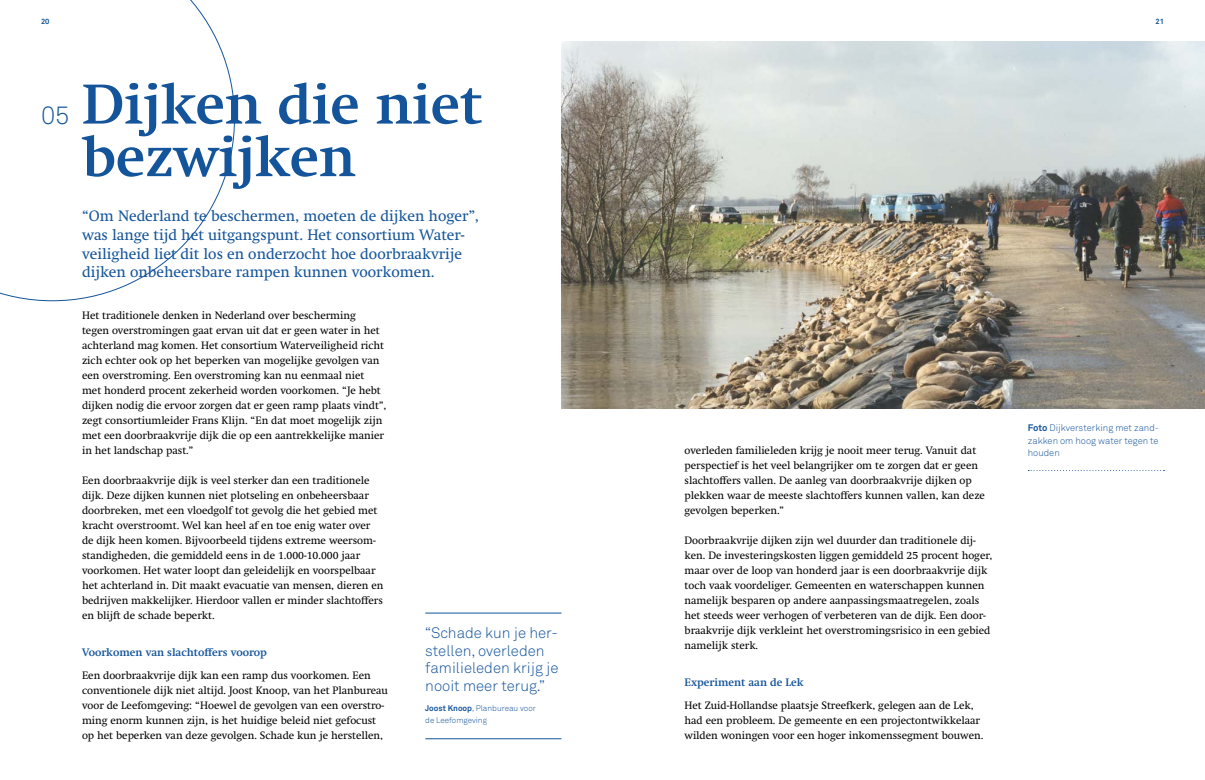
<style>
.page{position:relative;width:1205px;height:780px;background:#fff}
.page>*{position:absolute;margin:0;border:0;box-sizing:border-box;transform-origin:0 0}
.t1{font:700 55px/52.5px "Swift";color:#14549a}
.t2{font:300 25px "Akkurat";color:#14549a}
.t3{font:15px/18.8px "Swift";color:#14549a}
.t4{font:300 15px/17.5px "Akkurat";color:#14549a}
.t5{font:10.62px/15px "Swift";color:#000}
.t6{font:700 10.62px "Swift";color:#14549a}
.t7{font:300 9.38px/12.5px "Akkurat";color:#14549a;text-align:justify}
.t8{font:300 8.12px/12.5px "Akkurat";color:#14549a}
.t9{font:700 7.5px "Akkurat";color:#14549a}
.s1{font-weight:700}
</style>
<div class="page">
<img style="left:561px;top:41px;width:644px;height:368px">
<svg style="left:0;top:0;width:235px;height:301px"></svg>
<hr style="left:425px;top:612px;width:136px;height:1px;background:#14549a">
<hr style="left:425px;top:738px;width:136px;height:1px;background:#14549a">
<svg style="left:1028px;top:470px;width:136px;height:1px"></svg>
<p class="t9" style="left:41px;top:16px;width:10px">20</p>
<p class="t9" style="left:1155px;top:16px;width:10px">21</p>
<h2 class="t2" style="left:41px;top:99px;width:30px">05</h2>
<h1 class="t1" style="left:82px;top:78px;width:401px">Dijken die niet bezwijken</h1>
<h3 class="t3" style="left:82px;top:207px;width:398px">“Om Nederland te beschermen, moeten de dijken hoger”, was lange tijd het uitgangspunt. Het consortium Water&shy;veiligheid liet dit los en onderzocht hoe doorbraakvrije dijken onbeheersbare rampen kunnen voorkomen.</h3>
<p class="t5" style="left:82px;top:308px;width:306px">Het traditionele denken in Nederland over bescherming<br>tegen overstromingen gaat ervan uit dat er geen water in het achterland mag komen. Het consortium Waterveiligheid richt zich echter ook op het beperken van mogelijke gevolgen van een overstroming. Een overstroming kan nu eenmaal niet met honderd procent zekerheid worden voorkomen. “Je hebt dijken nodig die ervoor zorgen dat er geen ramp plaats vindt”, zegt consortiumleider Frans Klijn. “En dat moet mogelijk zijn met een doorbraakvrije dijk die op een aantrekkelijke manier in het landschap past.”</p>
<p class="t5" style="left:82px;top:473px;width:303px">Een doorbraakvrije dijk is veel sterker dan een traditionele dijk. Deze dijken kunnen niet plotseling en onbeheersbaar doorbreken, met een vloedgolf tot gevolg die het gebied met kracht overstroomt. Wel kan heel af en toe enig water over de dijk heen komen. Bijvoorbeeld tijdens extreme weersom&shy;standigheden, die gemiddeld eens in de 1.000-10.000 jaar voorkomen. Het water loopt dan geleidelijk en voorspelbaar het achterland in. Dit maakt evacuatie van mensen, dieren en bedrijven makkelijker. Hierdoor vallen er minder slachtoffers en blijft de schade beperkt.</p>
<p class="t6" style="left:82px;top:646px;width:186px">Voorkomen van slachtoffers voorop</p>
<p class="t5" style="left:82px;top:668px;width:307px">Een doorbraakvrije dijk kan een ramp dus voorkomen. Een conventionele dijk niet altijd. Joost Knoop, van het Planbureau voor de Leefomgeving: “Hoewel de gevolgen van een overstro&shy;ming enorm kunnen zijn, is het huidige beleid niet gefocust op het beperken van deze gevolgen. Schade kun je herstellen,</p>
<h3 class="t4" style="left:425px;top:624px;width:135px">“Schade kun je her&shy;stellen, overleden familieleden krijg je nooit meer terug.”</h3>
<p class="t8" style="left:425px;top:701px;width:112px"><span class="s1">Joost Knoop</span>, Planbureau voor de Leefomgeving</p>
<p class="t5" style="left:684px;top:443px;width:302px">overleden familieleden krijg je nooit meer terug. Vanuit dat perspectief is het veel belangrijker om te zorgen dat er geen slachtoffers vallen. De aanleg van doorbraakvrije dijken op plekken waar de meeste slachtoffers kunnen vallen, kan deze gevolgen beperken.”</p>
<p class="t5" style="left:684px;top:533px;width:309px">Doorbraakvrije dijken zijn wel duurder dan traditionele dij&shy;ken. De investeringskosten liggen gemiddeld 25 procent hoger, maar over de loop van honderd jaar is een doorbraakvrije dijk toch vaak voordeliger. Gemeenten en waterschappen kunnen namelijk besparen op andere aanpassingsmaatregelen, zoals het steeds weer verhogen of verbeteren van de dijk. Een door&shy;braakvrije dijk verkleint het overstromingsrisico in een gebied namelijk sterk.</p>
<p class="t6" style="left:684px;top:676px;width:121px">Experiment aan de Lek</p>
<p class="t5" style="left:684px;top:698px;width:300px">Het Zuid-Hollandse plaatsje Streefkerk, gelegen aan de Lek, had een probleem. De gemeente en een projectontwikkelaar wilden woningen voor een hoger inkomenssegment bouwen.</p>
<p class="t7" style="left:1028px;top:421px;width:133px"><span class="s1">Foto</span> Dijkversterking met zand&shy;zakken om hoog water tegen te houden</p>
</div>
